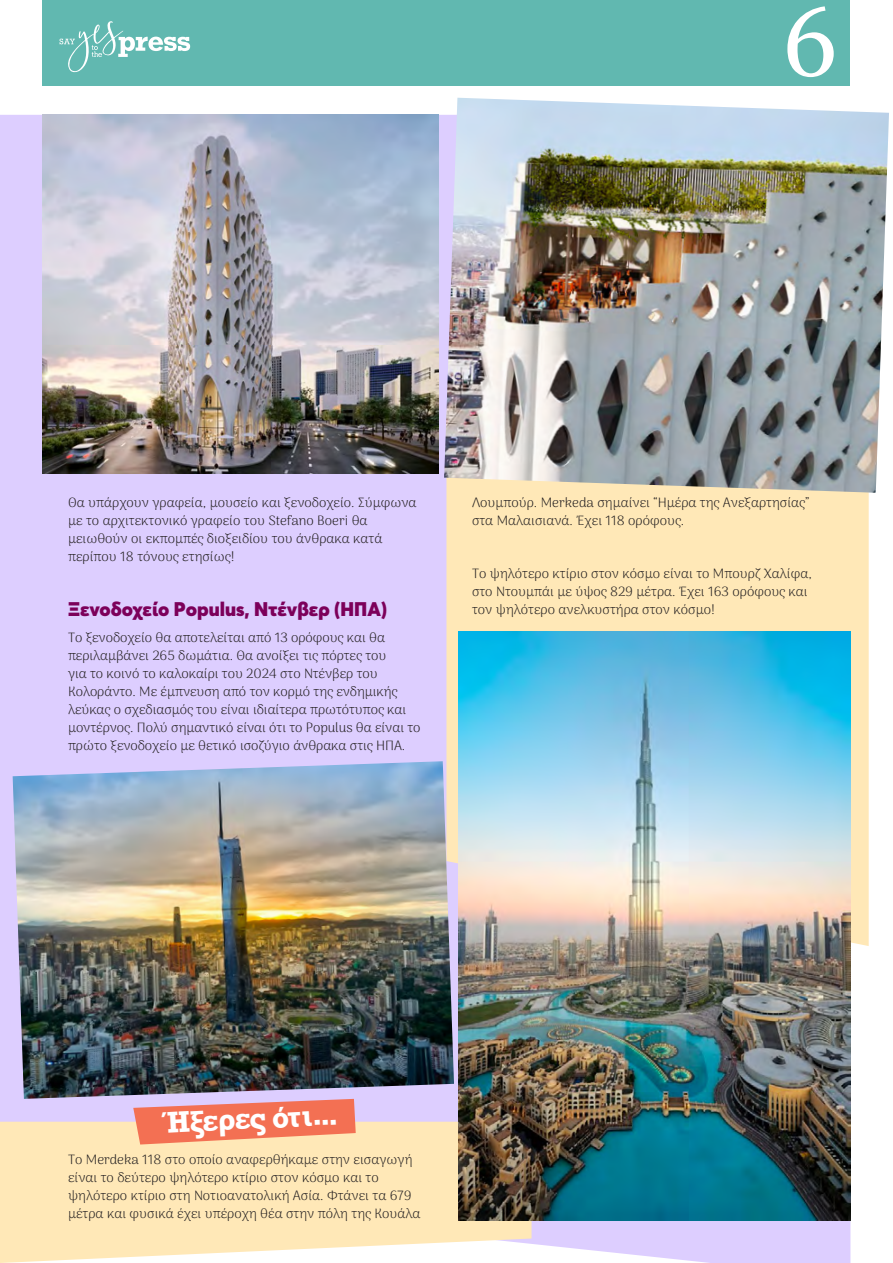
<style>
.page{position:relative;width:893px;height:1263px;background:#fff}
.page>*{position:absolute;margin:0;border:0;box-sizing:border-box;transform-origin:0 0}
.t1{font:97.5px "Georgia";color:#fff}
.t2{font:700 28.05px "Rockwell";color:#fff}
.t3{font:900 19.5px "Averta";color:#7c005a}
.t4{font:100 13.5px/18px "Arima";color:#231f20}
</style>
<div class="page">
<div style="left:0;top:115px;width:850px;height:1148px;background:#ddceff"></div>
<div style="left:43px;top:0;width:807px;height:85px;background:#61b8b0"></div>
<svg style="left:60px;top:21px;width:130px;height:51px"></svg>
<div style="left:446px;top:493px;width:423px;height:453px;background:#ffe8b7"></div>
<svg style="left:0;top:1122px;width:531px;height:141px;background:#feeabe"></svg>
<img style="left:43px;top:115px;width:395px;height:359px">
<img style="left:444px;top:98px;width:445px;height:395px">
<img style="left:459px;top:631px;width:391px;height:589px">
<img style="left:13px;top:761px;width:441px;height:338px">
<svg style="left:133px;top:1099px;width:223px;height:45px;background:#f28870"></svg>
<h1 class="t1" style="left:782px;top:-29px;width:57px">6</h1>
<p class="t4" style="left:68px;top:494px;width:350px">Θα υπάρχουν γραφεία, μουσείο και ξενοδοχείο. Σύμφωνα με το αρχιτεκτονικό γραφείο του Stefano Boeri θα μειωθούν οι εκπομπές διοξειδίου του άνθρακα κατά περίπου 18 τόνους ετησίως!</p>
<h3 class="t3" style="left:68px;top:596px;width:321px">Ξενοδοχείο Populus, Ντένβερ (ΗΠΑ)</h3>
<p class="t4" style="left:68px;top:629px;width:354px">Το ξενοδοχείο θα αποτελείται από 13 ορόφους και θα περιλαμβάνει 265 δωμάτια. Θα ανοίξει τις πόρτες του<br>για το κοινό το καλοκαίρι του 2024 στο Ντένβερ του Κολοράντο. Με έμπνευση από τον κορμό της ενδημικής λεύκας ο σχεδιασμός του είναι ιδιαίτερα πρωτότυπος και μοντέρνος. Πολύ σημαντικό είναι ότι το Populus θα είναι το πρώτο ξενοδοχείο με θετικό ισοζύγιο άνθρακα στις ΗΠΑ.</p>
<p class="t4" style="left:472px;top:494px;width:339px">Λουμπούρ. Merkeda σημαίνει “Ημέρα της Ανεξαρτησίας” στα Μαλαισιανά. Έχει 118 ορόφους.</p>
<p class="t4" style="left:472px;top:565px;width:341px">Το ψηλότερο κτίριο στον κόσμο είναι το Μπουρζ Χαλίφα, στο Ντουμπάι με ύψος 829 μέτρα. Έχει 163 ορόφους και τον ψηλότερο ανελκυστήρα στον κόσμο!</p>
<h2 class="t2" style="left:161px;top:1105px;width:178px;rotate:-3deg">Ήξερες ότι...</h2>
<p class="t4" style="left:68px;top:1151px;width:354px">Το Merdeka 118 στο οποίο αναφερθήκαμε στην εισαγωγή είναι το δεύτερο ψηλότερο κτίριο στον κόσμο και το ψηλότερο κτίριο στη Νοτιοανατολική Ασία. Φτάνει τα 679 μέτρα και φυσικά έχει υπέροχη θέα στην πόλη της Κουάλα</p>
</div>
